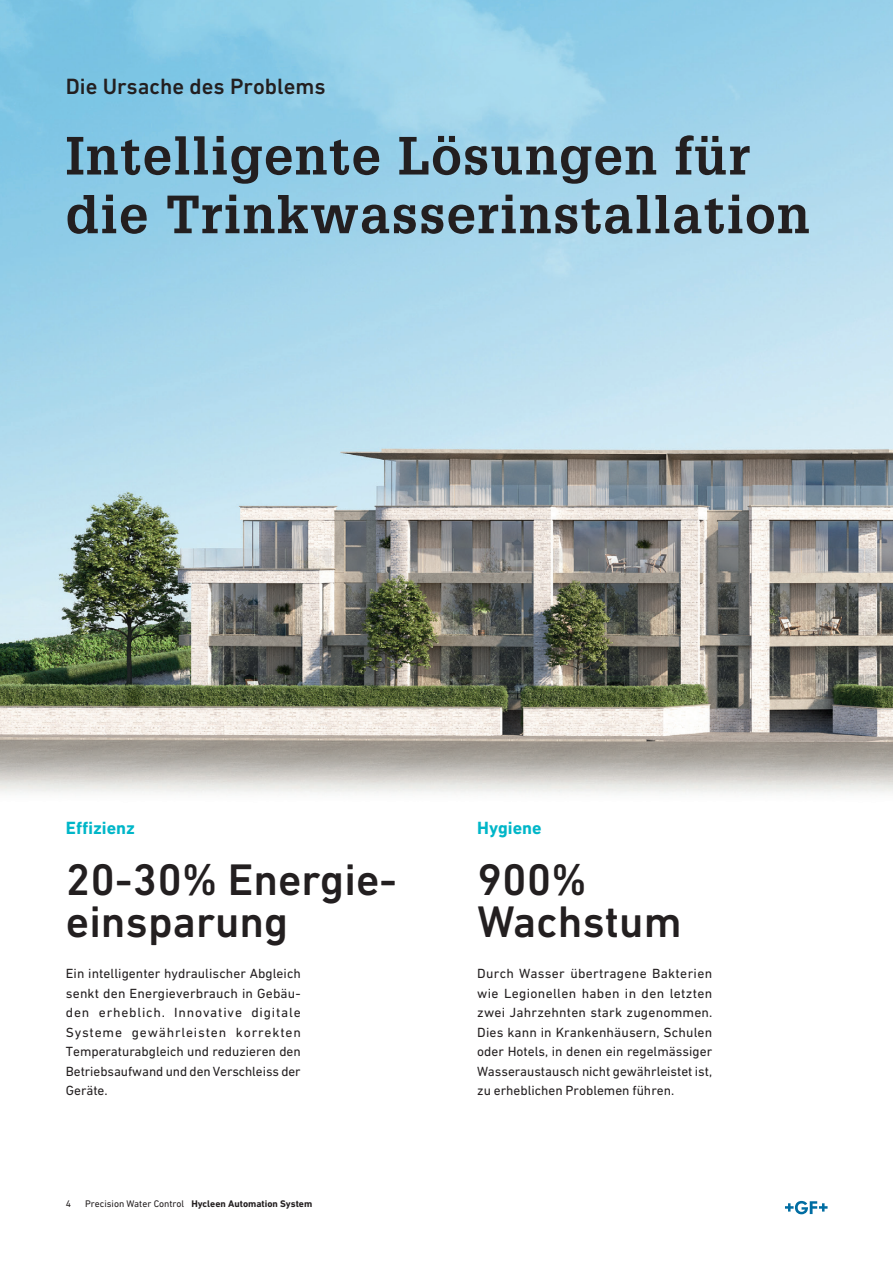
<style>
.page{position:relative;width:893px;height:1263px;background:#fff}
.page>*{position:absolute;margin:0;border:0;box-sizing:border-box;transform-origin:0 0}
.t1{font:700 52.5px/58.7px "Glypha LT Pro";letter-spacing:.025em;color:#231f20}
.t2{font:500 45px/42px "DIN Next W1 G";color:#231f20}
.t3{font:500 22.5px "DIN Next W1 G";color:#231f20}
.t4{font:700 18px "DIN Next W1 G";color:#00b6c8}
.t5{font:13.5px/19.5px "DIN Next W1 G";color:#231f20;text-align:justify}
.t6{font:700 9.75px "DIN Next W1 G";color:#231f20}
.t7{font:9.75px "DIN Next W1 G";color:#231f20}
.s1{font-weight:400}
</style>
<div class="page">
<img style="left:0;top:0;width:893px;height:793px">
<svg style="left:785px;top:1201px;width:43px;height:13px"></svg>
<h3 class="t3" style="left:66px;top:73px;width:261px">Die Ursache des Problems</h3>
<h1 class="t1" style="left:66px;top:125px;width:745px">Intelligente Lösungen für die Trinkwasserinstallation</h1>
<h3 class="t4" style="left:66px;top:817px;width:71px">Effizienz</h3>
<h3 class="t4" style="left:477px;top:817px;width:66px">Hygiene</h3>
<h2 class="t2" style="left:66px;top:858px;width:332px">20-30% Energie&shy;einsparung</h2>
<h2 class="t2" style="left:477px;top:858px;width:206px">900%<br>Wachstum</h2>
<p class="t5" style="left:66px;top:963px;width:237px">Ein intelligenter hydraulischer Abgleich senkt den Energieverbrauch in Gebäu&shy;den erheblich. Innovative digitale Systeme gewährleisten korrekten Temperaturabgleich und reduzieren den Betriebsaufwand und den Verschleiss der Geräte.</p>
<p class="t5" style="left:477px;top:963px;width:237px">Durch Wasser übertragene Bakterien wie Legionellen haben in den letzten zwei Jahrzehnten stark zugenommen.<br>Dies kann in Krankenhäusern, Schulen oder Hotels, in denen ein regelmässiger Wasseraustausch nicht gewährleistet ist, zu erheblichen Problemen führen.</p>
<p class="t7" style="left:66px;top:1197px;width:7px">4</p>
<p class="t6" style="left:85px;top:1197px;width:229px"><span class="s1">Precision Water Control</span> Hycleen Automation System</p>
</div>
